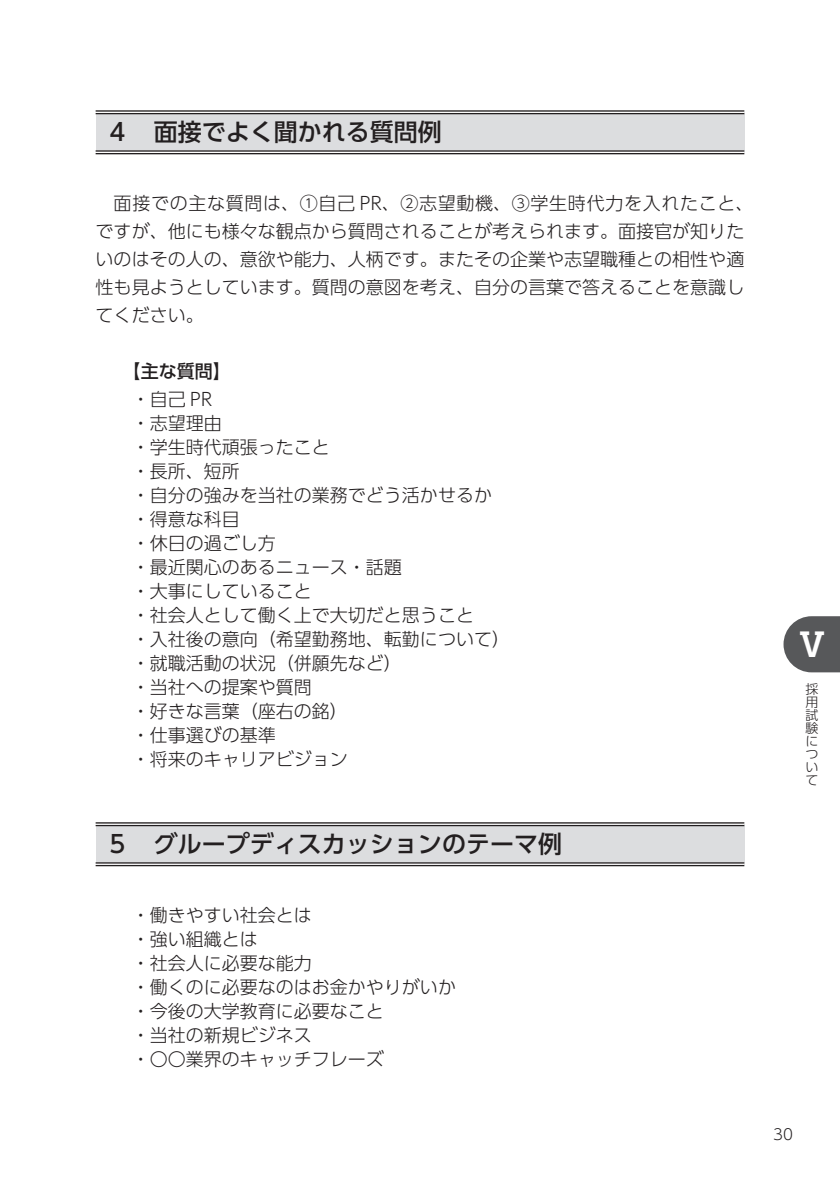
<style>
.page{position:relative;width:840px;height:1191px;background:#fff}
.page>*{position:absolute;margin:0;border:0;box-sizing:border-box;transform-origin:0 0}
.t1{font:700 32px "UD Shin Go Pro De";color:#fff}
.t2{font:500 24px "UD Shin Go Pro";color:#231f20}
.t3{font:300 18px/24px "UD Shin Go Pro";color:#231f20}
.t4{font:500 18px "UD Shin Go Pro";color:#231f20}
.t5{font:300 15px "UD Shin Go Pro";color:#231f20}
.t6{font:300 13px/13px "UD Shin Go Pro";color:#231f20;text-align:justify}
</style>
<div class="page">
<svg style="left:783px;top:616px;width:56px;height:56px;background:#6b6b6d"></svg>
<div style="left:96px;top:112px;width:648px;height:40px;background:#dcdddf"></div>
<hr style="left:96px;top:110px;width:648px;height:4px;background:#fff">
<hr style="left:96px;top:110px;width:648px;height:2px;background:#231f20">
<hr style="left:96px;top:113px;width:648px;height:1px;background:#231f20">
<hr style="left:96px;top:150px;width:648px;height:2px;background:#231f20">
<hr style="left:96px;top:153px;width:648px;height:1px;background:#231f20">
<div style="left:96px;top:824px;width:648px;height:40px;background:#dcdddf"></div>
<svg style="left:96px;top:823px;width:648px;height:2px"></svg>
<svg style="left:96px;top:863px;width:648px;height:2px"></svg>
<hr style="left:96px;top:822px;width:648px;height:1px;background:#231f20">
<hr style="left:96px;top:825px;width:648px;height:1px;background:#231f20">
<hr style="left:96px;top:862px;width:648px;height:1px;background:#231f20">
<hr style="left:96px;top:865px;width:648px;height:1px;background:#231f20">
<h2 class="t2" style="left:106px;top:113px;width:337px">４　面接でよく聞かれる質問例</h2>
<p class="t3" style="left:96px;top:189px;width:659px;line-height:28px;text-indent:18px">面接での主な質問は、①自己 PR、②志望動機、③学生時代力を入れたこと、ですが、他にも様々な観点から質問されることが考えられます。面接官が知りたいのはその人の、意欲や能力、人柄です。またその企業や志望職種との相性や適性も見ようとしています。質問の意図を考え、自分の言葉で答えることを意識してください。</p>
<p class="t4" style="left:123px;top:357px;width:109px">【主な質問】</p>
<p class="t3" style="left:132px;top:387px;width:379px">・自己 PR<br>・志望理由<br>・学生時代頑張ったこと<br>・長所、短所<br>・自分の強みを当社の業務でどう活かせるか・得意な科目<br>・休日の過ごし方<br>・最近関心のあるニュース・話題<br>・大事にしていること<br>・社会人として働く上で大切だと思うこと<br>・入社後の意向（希望勤務地、転勤について）・就職活動の状況（併願先など）<br>・当社への提案や質問<br>・好きな言葉（座右の銘）<br>・仕事選びの基準<br>・将来のキャリアビジョン</p>
<h2 class="t2" style="left:106px;top:824px;width:457px">５　グループディスカッションのテーマ例</h2>
<p class="t3" style="left:132px;top:902px;width:325px">・働きやすい社会とは<br>・強い組織とは<br>・社会人に必要な能力<br>・働くのに必要なのはお金かやりがいか・今後の大学教育に必要なこと<br>・当社の新規ビジネス<br>・〇〇業界のキャッチフレーズ</p>
<h1 class="t1" style="left:795px;top:618px;width:33px">Ⅴ</h1>
<p class="t6" style="left:805px;top:682px;width:14px">採用試験について</p>
<p class="t5" style="left:772px;top:1122px;width:21px">30</p>
</div>
